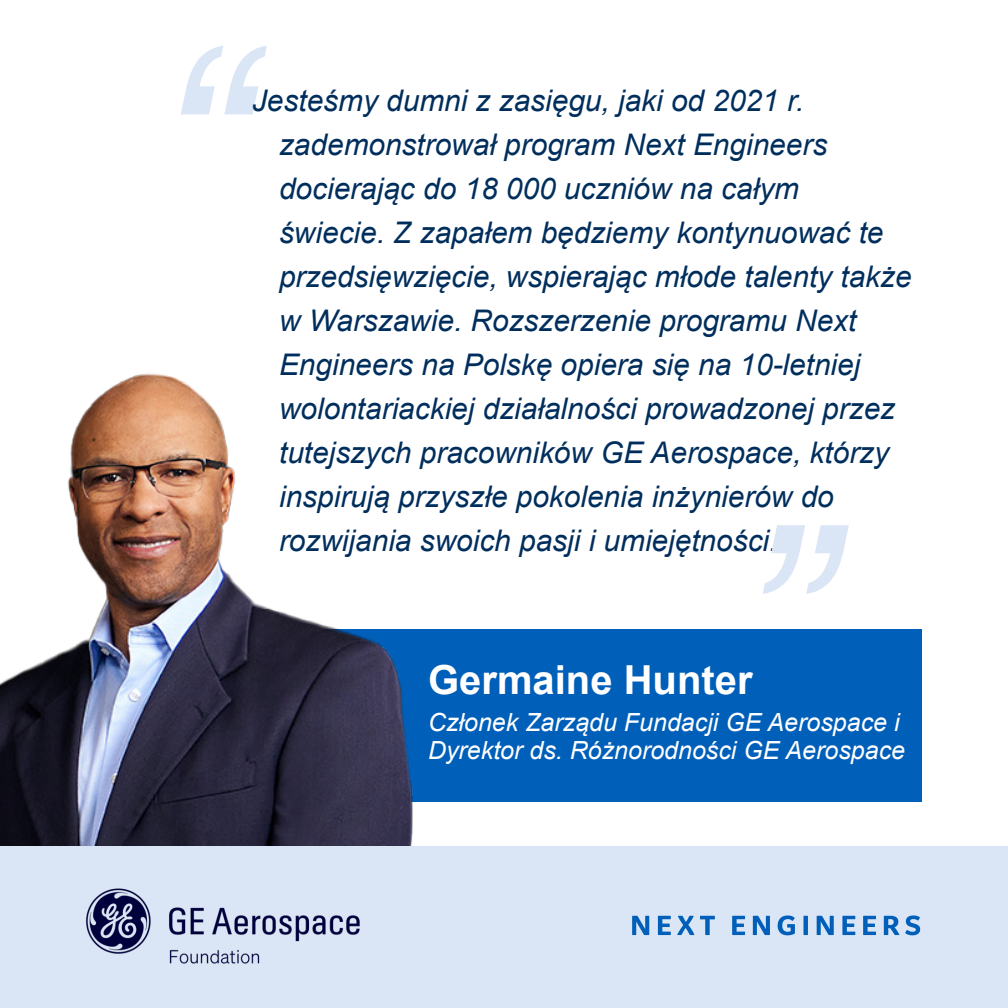
<style>
.page{position:relative;width:1008px;height:1008px;background:#fff}
.page>*{position:absolute;margin:0;border:0;box-sizing:border-box;transform-origin:0 0}
.t1{font:italic 280px "Arial";color:#dae5f5}
.t2{font:700 40px "Arial";color:#fff}
.t3{font:italic 29.8px/44px "Arial";color:#002e5c}
.t4{font:italic 25px/28px "Arial";color:#fff}
</style>
<div class="page">
<div style="left:302px;top:629px;width:620px;height:173px;background:#005fb9"></div>
<img style="left:0;top:373px;width:415px;height:474px">
<div style="left:0;top:847px;width:1008px;height:161px;background:#dae5f5"></div>
<svg style="left:632px;top:916px;width:17px;height:19px"></svg>
<svg style="left:658px;top:916px;width:13px;height:19px"></svg>
<svg style="left:677px;top:916px;width:17px;height:19px"></svg>
<svg style="left:700px;top:916px;width:15px;height:19px"></svg>
<svg style="left:732px;top:916px;width:13px;height:19px"></svg>
<svg style="left:753px;top:916px;width:17px;height:19px"></svg>
<svg style="left:778px;top:915px;width:17px;height:20px"></svg>
<hr style="left:804px;top:916px;width:4px;height:19px;background:#005fb9">
<svg style="left:817px;top:916px;width:17px;height:19px"></svg>
<svg style="left:842px;top:916px;width:13px;height:19px"></svg>
<svg style="left:863px;top:916px;width:13px;height:19px"></svg>
<svg style="left:884px;top:916px;width:15px;height:19px"></svg>
<svg style="left:905px;top:915px;width:15px;height:20px"></svg>
<img style="left:86px;top:888px;width:274px;height:76px">
<p class="t1" style="left:151px;top:-30px;width:95px">“</p>
<p class="t3" style="left:279px;top:79px;width:634px;text-indent:-27px">Jesteśmy dumni z zasięgu, jaki od 2021 r. zademonstrował program Next Engineers docierając do 18 000 uczniów na całym świecie. Z zapałem będziemy kontynuować te przedsięwzięcie, wspierając młode talenty także w Warszawie. Rozszerzenie programu Next Engineers na Polskę opiera się na 10-letniej wolontariackiej działalności prowadzonej przez tutejszych pracowników GE Aerospace, którzy inspirują przyszłe pokolenia inżynierów do rozwijania swoich pasji i umiejętności.</p>
<p class="t1" style="left:878px;top:669px;width:95px;rotate:-180deg">“</p>
<p class="t2" style="left:428px;top:654px;width:326px">Germaine Hunter</p>
<p class="t4" style="left:428px;top:709px;width:479px">Członek Zarządu Fundacji GE Aerospace i<br>Dyrektor ds. Różnorodności GE Aerospace</p>
</div>
